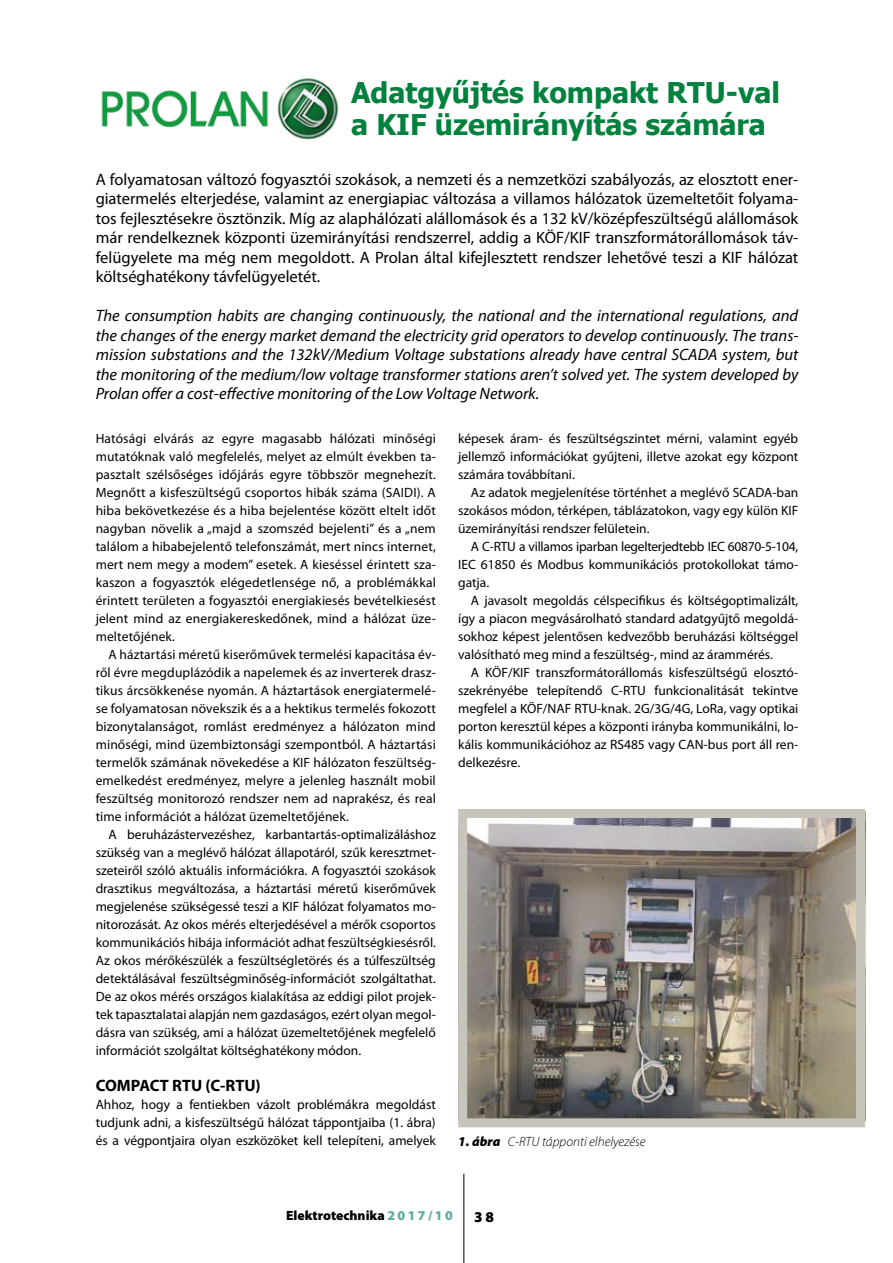
<style>
.page{position:relative;width:893px;height:1263px;background:#fff}
.page>*{position:absolute;margin:0;border:0;box-sizing:border-box;transform-origin:0 0}
.t1{font:700 28.5px/31.5px "Tahoma";color:#00813d}
.t2{font:16.5px/19.5px "Myriad Pro";color:#000;text-align:justify}
.t3{font:italic 16.5px/19.5px "Myriad Pro";color:#000;text-align:justify}
.t4{font:700 16.5px "Myriad Pro";color:#000}
.t5{font:900 15px "Myriad Pro";color:#000}
.t6{font:13.5px/18px "Myriad Pro";color:#000;text-align:justify}
.t7{font:italic 300 13.5px "Myriad Pro";color:#000}
.t8{font:900 13.5px "Myriad Pro";color:#000}
.s1{font-weight:900}
.s2{color:#5faca1}
</style>
<div class="page">
<hr style="left:463px;top:1174px;width:1px;height:89px;background:#000">
<img style="left:101px;top:78px;width:238px;height:62px">
<img style="left:468px;top:819px;width:387px;height:298px">
<div style="left:458px;top:809px;width:407px;height:318px;border:9px solid #c7c5bb"></div>
<h1 class="t1" style="left:351px;top:78px;width:431px">Adatgyűjtés kompakt RTU-val a KIF üzemirányítás számára</h1>
<p class="t2" style="left:96px;top:169px;width:704px">A folyamatosan változó fogyasztói szokások, a nemzeti és a nemzetközi szabályozás, az elosztott ener&shy;giatermelés elterjedése, valamint az energiapiac változása a villamos hálózatok üzemeltetőit folyama&shy;tos fejlesztésekre ösztönzik. Míg az alaphálózati alállomások és a 132 kV/középfeszültségű alállomások már rendelkeznek központi üzemirányítási rendszerrel, addig a KÖF/KIF transzformátorállomások táv&shy;felügyelete ma még nem megoldott. A Prolan által kifejlesztett rendszer lehetővé teszi a KIF hálózat költséghatékony távfelügyeletét.</p>
<p class="t3" style="left:96px;top:306px;width:704px">The consumption habits are changing continuously, the national and the international regulations, and the changes of the energy market demand the electricity grid operators to develop continuously. The trans&shy;mission substations and the 132kV/Medium Voltage substations already have central SCADA system, but the monitoring of the medium/low voltage transformer stations aren’t solved yet. The system developed by Prolan offer a cost-effective monitoring of the Low Voltage Network.</p>
<p class="t6" style="left:458px;top:429px;width:342px">képesek áram- és feszültségszintet mérni, valamint egyéb jellemző információkat gyűjteni, illetve azokat egy központ számára továbbítani.</p>
<p class="t6" style="left:458px;top:483px;width:342px;text-indent:13px">Az adatok megjelenítése történhet a meglévő SCADA-ban szokásos módon, térképen, táblázatokon, vagy egy külön KIF üzemirányítási rendszer felületein.</p>
<p class="t6" style="left:458px;top:537px;width:342px;text-indent:13px">A C-RTU a villamos iparban legelterjedtebb IEC 60870-5-104, IEC 61850 és Modbus kommunikációs protokollokat támo&shy;gatja.</p>
<p class="t6" style="left:458px;top:591px;width:342px;text-indent:13px">A javasolt megoldás célspecifikus és költségoptimalizált, így a piacon megvásárolható standard adatgyűjtő megoldá&shy;sokhoz képest jelentősen kedvezőbb beruházási költséggel valósítható meg mind a feszültség-, mind az árammérés.</p>
<p class="t6" style="left:458px;top:663px;width:342px;text-indent:13px">A KÖF/KIF transzformátorállomás kisfeszültségű elosztó&shy;szekrényébe telepítendő C-RTU funkcionalitását tekintve megfelel a KÖF/NAF RTU-knak. 2G/3G/4G, LoRa, vagy optikai porton keresztül képes a központi irányba kommunikálni, lo&shy;kális kommunikációhoz az RS485 vagy CAN-bus port áll ren&shy;delkezésre.</p>
<p class="t6" style="left:96px;top:429px;width:342px">Hatósági elvárás az egyre magasabb hálózati minőségi mutatóknak való megfelelés, melyet az elmúlt években ta&shy;pasztalt szélsőséges időjárás egyre többször megnehezít.<br>Megnőtt a kisfeszültségű csoportos hibák száma (SAIDI). A hiba bekövetkezése és a hiba bejelentése között eltelt időt nagyban növelik a „majd a szomszéd bejelenti” és a „nem találom a hibabejelentő telefonszámát, mert nincs internet, mert nem megy a modem” esetek. A kieséssel érintett sza&shy;kaszon a fogyasztók elégedetlensége nő, a problémákkal érintett területen a fogyasztói energiakiesés bevételkiesést jelent mind az energiakereskedőnek, mind a hálózat üze&shy;meltetőjének.</p>
<p class="t6" style="left:96px;top:645px;width:342px;text-indent:13px">A háztartási méretű kiserőművek termelési kapacitása év&shy;ről évre megduplázódik a napelemek és az inverterek drasz&shy;tikus árcsökkenése nyomán. A háztartások energiatermelé&shy;se folyamatosan növekszik és a a hektikus termelés fokozott bizonytalanságot, romlást eredményez a hálózaton mind minőségi, mind üzembiztonsági szempontból. A háztartási termelők számának növekedése a KIF hálózaton feszültség&shy;emelkedést eredményez, melyre a jelenleg használt mobil feszültség monitorozó rendszer nem ad naprakész, és real time információt a hálózat üzemeltetőjének.</p>
<p class="t6" style="left:96px;top:825px;width:342px;text-indent:13px">A beruházástervezéshez, karbantartás-optimalizáláshoz szükség van a meglévő hálózat állapotáról, szűk keresztmet&shy;szeteiről szóló aktuális információkra. A fogyasztói szokások drasztikus megváltozása, a háztartási méretű kiserőművek megjelenése szükségessé teszi a KIF hálózat folyamatos mo&shy;nitorozását. Az okos mérés elterjedésével a mérők csoportos kommunikációs hibája információt adhat feszültségkiesésről.<br>Az okos mérőkészülék a feszültségletörés és a túlfeszültség detektálásával feszültségminőség-információt szolgáltathat.<br>De az okos mérés országos kialakítása az eddigi pilot projek&shy;tek tapasztalatai alapján nem gazdaságos, ezért olyan megol&shy;dásra van szükség, ami a hálózat üzemeltetőjének megfelelő információt szolgáltat költséghatékony módon.</p>
<p class="t4" style="left:96px;top:1074px;width:167px">COMPACT RTU (C-RTU)</p>
<p class="t6" style="left:96px;top:1095px;width:342px">Ahhoz, hogy a fentiekben vázolt problémákra megoldást tudjunk adni, a kisfeszültségű hálózat táppontjaiba (1. ábra) és a végpontjaira olyan eszközöket kell telepíteni, amelyek</p>
<p class="t7" style="left:458px;top:1133px;width:189px"><span class="s1">1. ábra</span> C-RTU tápponti elhelyezése</p>
<p class="t8" style="left:286px;top:1206px;width:168px">Elektrotechnika <span class="s2">2 0 1 7 / 1 0</span></p>
<p class="t5" style="left:474px;top:1206px;width:21px">38</p>
</div>
